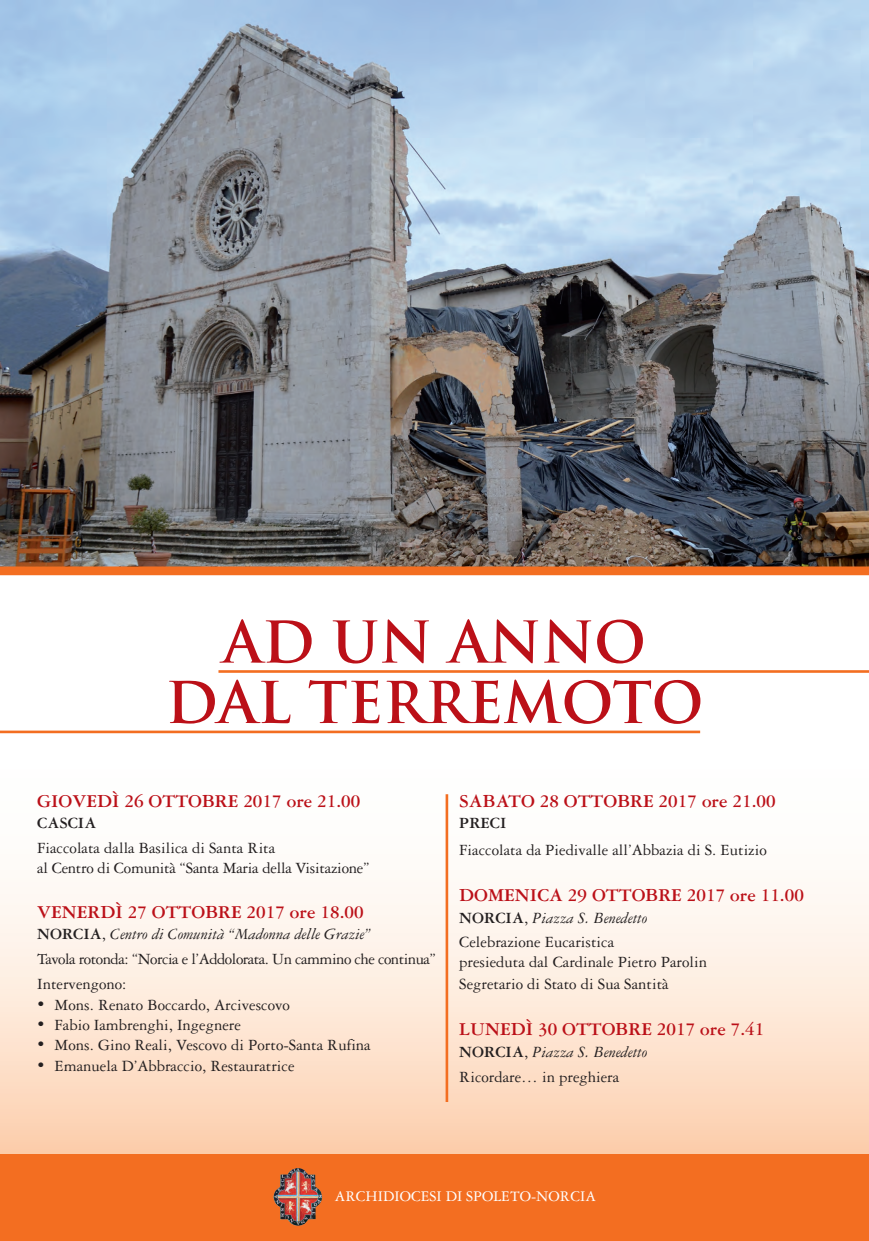
<style>
.page{position:relative;width:869px;height:1241px;background:#fff}
.page>*{position:absolute;margin:0;border:0;box-sizing:border-box;transform-origin:0 0}
.t1{font:700 56px/60.4px "Trajan Pro";color:#bb1018;text-align:center}
.t2{font:700 19.25px "Garamond Three";color:#bb1018}
.t3{font:16.62px/24.9px "Garamond Three";color:#231f20}
.t4{font:16.62px/24.9px "Garamond Three";letter-spacing:-.03em;color:#231f20}
.t5{font:700 16.62px "Garamond Three";color:#231f20}
.t6{font:15.75px "Garamond Three";color:#fff}
.s1{font-weight:700}
.s2{font-style:italic}
</style>
<div class="page">
<div style="left:0;top:719px;width:868px;height:448px;background:linear-gradient(to bottom,#fff,#fdd5b7)"></div>
<img style="left:0;top:0;width:868px;height:566px">
<div style="left:0;top:1153px;width:868px;height:87px;background:#f36e21"></div>
<img style="left:273px;top:1168px;width:49px;height:57px">
<div style="left:0;top:566px;width:868px;height:9px;background:#f36e21"></div>
<hr style="left:218px;top:670px;width:650px;height:2px;background:#f36e21">
<hr style="left:0;top:730px;width:699px;height:3px;background:#f36e21">
<hr style="left:445px;top:794px;width:3px;height:307px;background:#f36e21">
<h1 class="t1" style="left:165px;top:613px;width:539px">AD UN ANNO<br>DAL TERREMOTO</h1>
<p class="t2" style="left:37px;top:794px;width:324px">GIOVEDÌ 26 OTTOBRE 2017 ore 21.00</p>
<p class="t5" style="left:37px;top:817px;width:61px">CASCIA</p>
<p class="t3" style="left:37px;top:839px;width:334px;line-height:19.9px">Fiaccolata dalla Basilica di Santa Rita<br>al Centro di Comunità “Santa Maria della Visitazione”</p>
<p class="t2" style="left:37px;top:905px;width:328px">VENERDÌ 27 OTTOBRE 2017 ore 18.00</p>
<p class="t4" style="left:37px;top:923px;width:400px"><span class="s1">NORCIA</span>, <span class="s2">Centro di Comunità “Madonna delle Grazie”<br></span>Tavola rotonda: “Norcia e l’Addolorata. Un cammino che continua”<br>Intervengono:</p>
<p class="t3" style="left:37px;top:993px;width:254px">• Mons. Renato Boccardo, Arcivescovo</p>
<p class="t3" style="left:37px;top:1013px;width:205px">• Fabio Iambrenghi, Ingegnere</p>
<p class="t3" style="left:37px;top:1033px;width:335px">• Mons. Gino Reali, Vescovo di Porto-Santa Rufina</p>
<p class="t3" style="left:37px;top:1054px;width:259px">• Emanuela D’Abbraccio, Restauratrice</p>
<p class="t2" style="left:459px;top:794px;width:318px">SABATO 28 OTTOBRE 2017 ore 21.00</p>
<p class="t5" style="left:459px;top:817px;width:49px">PRECI</p>
<p class="t3" style="left:459px;top:838px;width:309px">Fiaccolata da Piedivalle all’Abbazia di S. Eutizio</p>
<p class="t2" style="left:459px;top:888px;width:346px">DOMENICA 29 OTTOBRE 2017 ore 11.00</p>
<p class="t3" style="left:459px;top:906px;width:189px"><span class="s1">NORCIA</span>, <span class="s2">Piazza S. Benedetto<br></span>Celebrazione Eucaristica</p>
<p class="t3" style="left:459px;top:952px;width:249px;line-height:21.7px">presieduta dal Cardinale Pietro Parolin<br>Segretario di Stato di Sua Santità</p>
<p class="t2" style="left:459px;top:1022px;width:306px">LUNEDÌ 30 OTTOBRE 2017 ore 7.41</p>
<p class="t3" style="left:459px;top:1040px;width:189px"><span class="s1">NORCIA</span>, <span class="s2">Piazza S. Benedetto<br></span>Ricordare… in preghiera</p>
<p class="t6" style="left:335px;top:1190px;width:262px">ARCHIDIOCESI DI SPOLETO-NORCIA</p>
</div>
